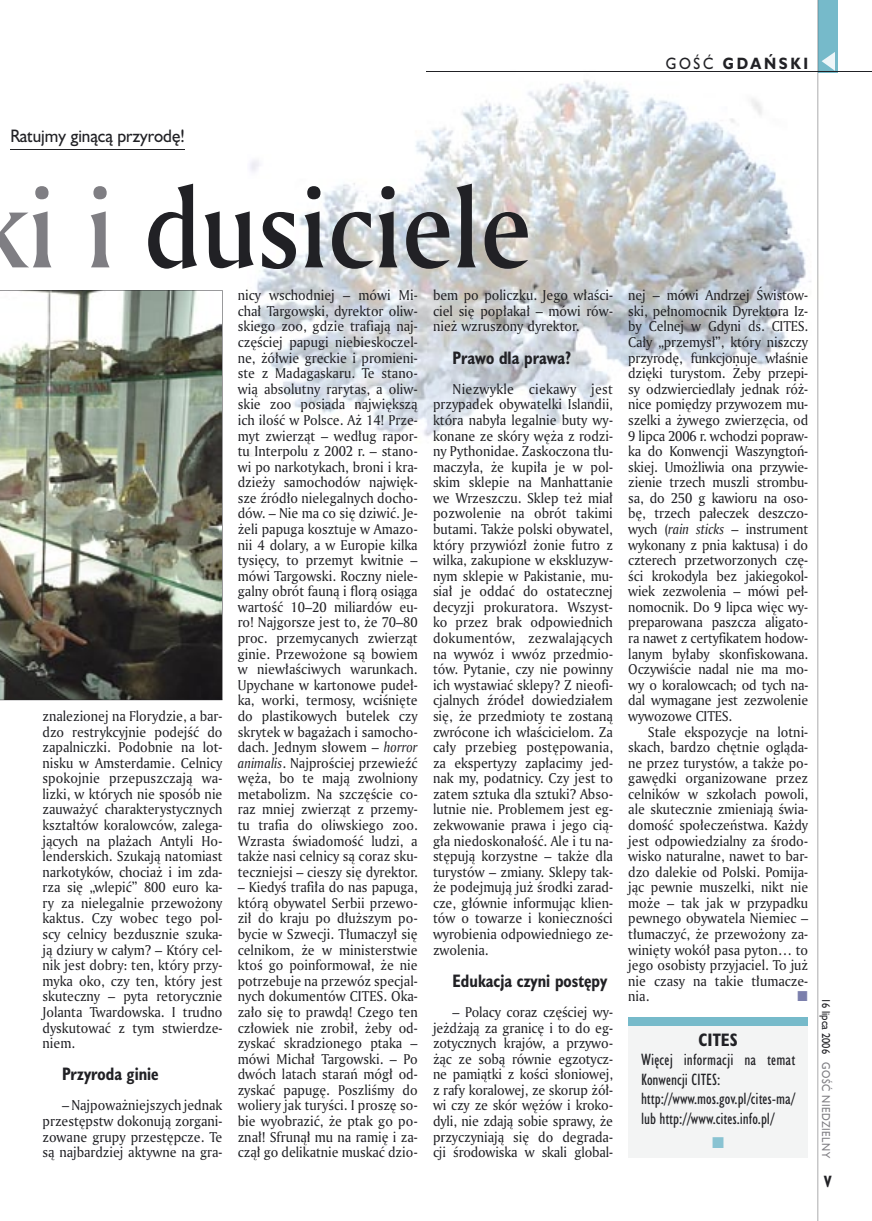
<style>
.page{position:relative;width:872px;height:1221px;background:#fff}
.page>*{position:absolute;margin:0;border:0;box-sizing:border-box;transform-origin:0 0}
.t1{font:108px "Amerigo Md PL";color:#212125;scale:.9 1}
.t2{font:700 16.5px "Humanst 521 Cn PL";color:#212125;scale:.94 1}
.t3{font:16.5px "Humanst 521 PL";color:#212125;scale:.94 1}
.t4{font:700 16.5px "Humanst 521 Cn PL";color:#212125}
.t5{font:15px/19.5px "Humanst 521 Cn PL";color:#212125}
.t6{font:700 15px "Humanst 521 PL";letter-spacing:.2em;color:#212125;scale:.9 1}
.t7{font:700 15px "Humanst 521 Cn PL";color:#212125;scale:.94 1}
.t8{font:13.8px/15.6px "Amerigo PL";color:#212125;text-align:justify;scale:.94 1}
.t9{font:10.5px "Humanst 521 PL";letter-spacing:.05em;color:#7f7e83;scale:.9 1}
.t10{font:10.5px "Humanst 521 PL";color:#212125;scale:.9 1}
.s1{font-weight:400}
.s2{color:#7f7e83}
.s3{font-style:italic}
</style>
<div class="page">
<img style="left:248px;top:71px;width:571px;height:385px">
<div style="left:818px;top:0;width:19px;height:72px;background:#76baca"></div>
<hr style="left:817px;top:0;width:1px;height:1220px;background:#212125">
<svg style="left:821px;top:52px;width:14px;height:19px"></svg>
<hr style="left:425px;top:72px;width:447px;height:1px;background:#212125">
<hr style="left:11px;top:149px;width:174px;height:1px;background:#212125">
<div style="left:628px;top:1016px;width:180px;height:140px;background:#f3f4f4"></div>
<div style="left:628px;top:1016px;width:180px;height:9px;background:#76baca"></div>
<img style="left:0;top:290px;width:222px;height:410px">
<p class="t6" style="left:666px;top:53px;width:160px"><span class="s1">GOŚĆ</span> GDAŃSKI</p>
<p class="t3" style="left:11px;top:125px;width:187px">Ratujmy ginącą przyrodę!</p>
<h1 class="t1" style="left:-25px;top:156px;width:620px"><span class="s2">ki i</span> dusiciele</h1>
<p class="t8" style="left:43px;top:707px;width:193px">znalezionej na Florydzie, a bar&shy;dzo restrykcyjnie podejść do zapalniczki. Podobnie na lot&shy;nisku w Amsterdamie. Celnicy spokojnie przepuszczają wa&shy;lizki, w których nie sposób nie zauważyć charakterystycznych kształtów koralowców, zalega&shy;jących na plażach Antyli Ho&shy;lenderskich. Szukają natomiast narkotyków, chociaż i im zda&shy;rza się „wlepić” 800 euro ka&shy;ry za nielegalnie przewożony kaktus. Czy wobec tego pol&shy;scy celnicy bezdusznie szuka&shy;ją dziury w całym? – Który cel&shy;nik jest dobry: ten, który przy&shy;myka oko, czy ten, który jest skuteczny – pyta retorycznie Jolanta Twardowska. I trudno dyskutować z tym stwierdze&shy;niem.</p>
<p class="t2" style="left:62px;top:1062px;width:104px">Przyroda ginie</p>
<p class="t8" style="left:43px;top:1097px;width:193px;text-indent:20px">– Najpoważniejszych jednak przestępstw dokonują zorgani&shy;zowane grupy przestępcze. Te są najbardziej aktywne na gra-</p>
<p class="t8" style="left:238px;top:287px;width:193px">nicy wschodniej – mówi Mi&shy;chał Targowski, dyrektor oliw&shy;skiego zoo, gdzie trafiają naj&shy;częściej papugi niebieskoczel&shy;ne, żółwie greckie i promieni&shy;ste z Madagaskaru. Te stano&shy;wią absolutny rarytas, a oliw&shy;skie zoo posiada największą ich ilość w Polsce. Aż 14! Prze&shy;myt zwierząt – według rapor&shy;tu Interpolu z 2002 r. – stano&shy;wi po narkotykach, broni i kra&shy;dzieży samochodów najwięk&shy;sze źródło nielegalnych docho&shy;dów. – Nie ma co się dziwić. Je&shy;żeli papuga kosztuje w Amazo&shy;nii 4 dolary, a w Europie kilka tysięcy, to przemyt kwitnie – mówi Targowski. Roczny niele&shy;galny obrót fauną i florą osiąga wartość 10–20 miliardów eu&shy;ro! Najgorsze jest to, że 70–80 proc. przemycanych zwierząt ginie. Przewożone są bowiem w niewłaściwych warunkach.<br>Upychane w kartonowe pudeł&shy;ka, worki, termosy, wciśnięte do plastikowych butelek czy skrytek w bagażach i samocho&shy;dach. Jednym słowem – <span class="s3">horror animalis</span>. Najprościej przewieźć węża, bo te mają zwolniony metabolizm. Na szczęście co&shy;raz mniej zwierząt z przemy&shy;tu trafia do oliwskiego zoo.<br>Wzrasta świadomość ludzi, a także nasi celnicy są coraz sku&shy;teczniejsi – cieszy się dyrektor.</p>
<p class="t8" style="left:238px;top:879px;width:193px">– Kiedyś trafiła do nas papuga, którą obywatel Serbii przewo&shy;ził do kraju po dłuższym po&shy;bycie w Szwecji. Tłumaczył się celnikom, że w ministerstwie ktoś go poinformował, że nie potrzebuje na przewóz specjal&shy;nych dokumentów CITES. Oka&shy;zało się to prawdą! Czego ten człowiek nie zrobił, żeby od&shy;zyskać skradzionego ptaka – mówi Michał Targowski. – Po dwóch latach starań mógł od&shy;zyskać papugę. Poszliśmy do woliery jak turyści. I proszę so&shy;bie wyobrazić, że ptak go po&shy;znał! Sfrunął mu na ramię i za&shy;czął go delikatnie muskać dzio-</p>
<p class="t8" style="left:433px;top:287px;width:193px">bem po policzku. Jego właści&shy;ciel się popłakał – mówi rów&shy;nież wzruszony dyrektor.</p>
<p class="t2" style="left:452px;top:346px;width:128px">Prawo dla prawa?</p>
<p class="t8" style="left:433px;top:380px;width:193px;text-indent:20px">Niezwykle ciekawy jest przypadek obywatelki Islandii, która nabyła legalnie buty wy&shy;konane ze skóry węża z rodzi&shy;ny Pythonidae. Zaskoczona tłu&shy;maczyła, że kupiła je w pol&shy;skim sklepie na Manhattanie we Wrzeszczu. Sklep też miał pozwolenie na obrót takimi butami. Także polski obywatel, który przywiózł żonie futro z wilka, zakupione w ekskluzyw&shy;nym sklepie w Pakistanie, mu&shy;siał je oddać do ostatecznej decyzji prokuratora. Wszyst&shy;ko przez brak odpowiednich dokumentów, zezwalających na wywóz i wwóz przedmio&shy;tów. Pytanie, czy nie powinny ich wystawiać sklepy? Z nieofi&shy;cjalnych źródeł dowiedziałem się, że przedmioty te zostaną zwrócone ich właścicielom. Za cały przebieg postępowania, za ekspertyzy zapłacimy jed&shy;nak my, podatnicy. Czy jest to zatem sztuka dla sztuki? Abso&shy;lutnie nie. Problemem jest eg&shy;zekwowanie prawa i jego cią&shy;gła niedoskonałość. Ale i tu na&shy;stępują korzystne – także dla turystów – zmiany. Sklepy tak&shy;że podejmują już środki zarad&shy;cze, głównie informując klien&shy;tów o towarze i konieczności wyrobienia odpowiedniego ze&shy;zwolenia.</p>
<p class="t2" style="left:452px;top:969px;width:166px">Edukacja czyni postępy</p>
<p class="t8" style="left:433px;top:1003px;width:193px;text-indent:20px">– Polacy coraz częściej wy&shy;jeżdżają za granicę i to do eg&shy;zotycznych krajów, a przywo&shy;żąc ze sobą równie egzotycz&shy;ne pamiątki z kości słoniowej, z rafy koralowej, ze skorup żół&shy;wi czy ze skór wężów i kroko&shy;dyli, nie zdają sobie sprawy, że przyczyniają się do degrada&shy;cji środowiska w skali global-</p>
<p class="t8" style="left:628px;top:287px;width:193px">nej – mówi Andrzej Świstow&shy;ski, pełnomocnik Dyrektora Iz&shy;by Celnej w Gdyni ds. CITES.<br>Cały „przemysł”, który niszczy przyrodę, funkcjonuje właśnie dzięki turystom. Żeby przepi&shy;sy odzwierciedlały jednak róż&shy;nice pomiędzy przywozem mu&shy;szelki a żywego zwierzęcia, od 9 lipca 2006 r. wchodzi popraw&shy;ka do Konwencji Waszyngtoń&shy;skiej. Umożliwia ona przywie&shy;zienie trzech muszli strombu&shy;sa, do 250 g kawioru na oso&shy;bę, trzech pałeczek deszczo&shy;wych (<span class="s3">rain sticks</span> – instrument wykonany z pnia kaktusa) i do czterech przetworzonych czę&shy;ści krokodyla bez jakiegokol&shy;wiek zezwolenia – mówi peł&shy;nomocnik. Do 9 lipca więc wy&shy;preparowana paszcza aligato&shy;ra nawet z certyfikatem hodow&shy;lanym byłaby skonfiskowana.<br>Oczywiście nadal nie ma mo&shy;wy o koralowcach; od tych na&shy;dal wymagane jest zezwolenie wywozowe CITES.</p>
<p class="t8" style="left:628px;top:723px;width:193px;text-indent:20px">Stałe ekspozycje na lotni&shy;skach, bardzo chętnie ogląda&shy;ne przez turystów, a także po&shy;gawędki organizowane przez celników w szkołach powoli, ale skutecznie zmieniają świa&shy;domość społeczeństwa. Każdy jest odpowiedzialny za środo&shy;wisko naturalne, nawet to bar&shy;dzo dalekie od Polski. Pomija&shy;jąc pewnie muszelki, nikt nie może – tak jak w przypadku pewnego obywatela Niemiec – tłumaczyć, że przewożony za&shy;winięty wokół pasa pyton… to jego osobisty przyjaciel. To już nie czasy na takie tłumacze&shy;nia.</p>
<p class="t4" style="left:698px;top:1028px;width:41px">CITES</p>
<p class="t5" style="left:641px;top:1049px;width:156px">Więcej informacji na temat<br>Konwencji CITES: http://www.mos.gov.pl/cites-ma/ lub http://www.cites.info.pl/</p>
<p class="t10" style="left:833px;top:997px;width:64px;rotate:90deg">16 lipca 2006</p>
<p class="t9" style="left:833px;top:1062px;width:108px;rotate:90deg">GOŚĆ NIEDZIELNY</p>
<p class="t7" style="left:824px;top:1171px;width:9px">V</p>
</div>
